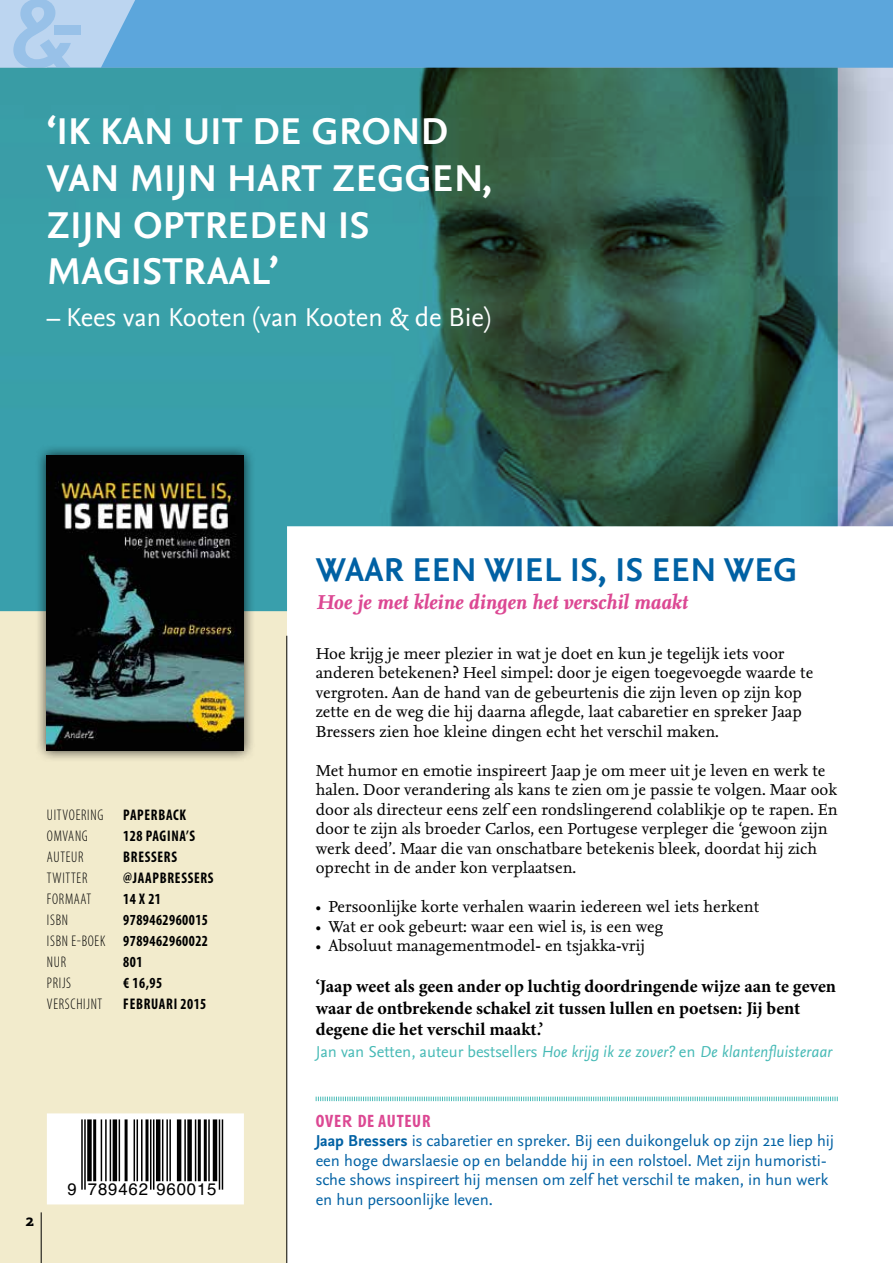
<style>
.page{position:relative;width:893px;height:1263px;background:#fff}
.page>*{position:absolute;margin:0;border:0;box-sizing:border-box;transform-origin:0 0}
.t1{font:700 39px/46.8px "Nexus Sans OT";letter-spacing:.01em;color:#fff}
.t2{font:700 34.5px "Nexus Sans OT";letter-spacing:.01em;color:#0061a4}
.t3{font:27px "Nexus Sans OT";color:#fff}
.t4{font:italic 700 21px "Nexus Serif OT";color:#dc4893}
.t5{font:700 18px/21.6px "Minion Pro";color:#000}
.t6{font:700 condensed 18px "Myriad Pro";letter-spacing:.04em;color:#dc4893}
.t7{font:700 18px "Nexus Mix OT";color:#000}
.t8{font:16.8px "Helvetica";letter-spacing:.05em;color:#000}
.t9{font:16.5px/19.5px "Nexus Serif OT";color:#000}
.t10{font:16.5px/19.5px "Nexus Sans OT";color:#0061a4}
.t11{font:italic 16.5px "Nexus Sans OT";color:#47bab6}
.t12{font:700 condensed 15.45px/21px "Myriad Pro";letter-spacing:.03em;color:#000;text-align:justify;scale:.93 1}
.t13{font:300 condensed 15.45px "Myriad Pro";letter-spacing:.05em;color:#000;scale:.93 1}
.t14{font:700 condensed 15.45px "Myriad Pro";letter-spacing:.05em;color:#000;scale:.93 1}
.s1{font-weight:300}
.s2{font-style:normal}
.s3{font-family:"Nexus Sans OT";font-stretch:normal}
.s4{font-weight:700}
</style>
<div class="page">
<div style="left:0;top:611px;width:287px;height:652px;background:#f2ebcc"></div>
<div style="left:0;top:0;width:893px;height:68px;background:#5ca6dc"></div>
<hr style="left:286px;top:636px;width:1px;height:627px;background:#000">
<svg style="left:0;top:0;width:149px;height:68px"></svg>
<hr style="left:41px;top:1212px;width:1px;height:51px;background:#000">
<img style="left:838px;top:68px;width:54px;height:459px">
<svg style="left:0;top:68px;width:838px;height:543px;background:#4a8b8a"></svg>
<svg style="left:892px;top:68px;width:1px;height:459px"></svg>
<svg style="left:47px;top:1113px;width:197px;height:92px;background:#c0c0c0"></svg>
<svg style="left:315px;top:1096px;width:523px;height:6px"></svg>
<div style="left:35px;top:443px;width:221px;height:319px;background:#000;opacity:.75"></div>
<img style="left:47px;top:455px;width:197px;height:295px">
<h1 class="t1" style="left:47px;top:109px;width:447px">‘IK KAN UIT DE GROND<br>VAN MIJN HART ZEGGEN,<br>ZIJN OPTREDEN IS<br>MAGISTRAAL’</h1>
<h3 class="t3" style="left:47px;top:301px;width:445px">– Kees van Kooten (van Kooten &amp; de Bie)</h3>
<p class="t13" style="left:47px;top:805px;width:62px">UITVOERING</p>
<p class="t14" style="left:123px;top:805px;width:69px">PAPERBACK</p>
<p class="t13" style="left:47px;top:826px;width:46px">OMVANG</p>
<p class="t12" style="left:123px;top:825px;width:79px">128 PAGINA’S</p>
<p class="t13" style="left:47px;top:847px;width:41px">AUTEUR</p>
<p class="t14" style="left:123px;top:847px;width:59px">BRESSERS</p>
<p class="t13" style="left:47px;top:868px;width:45px">TWITTER</p>
<p class="t14" style="left:123px;top:868px;width:99px">@JAAPBRESSERS</p>
<p class="t13" style="left:47px;top:889px;width:49px">FORMAAT</p>
<p class="t12" style="left:123px;top:888px;width:42px">14 X 21</p>
<p class="t13" style="left:47px;top:910px;width:24px">ISBN</p>
<p class="t12" style="left:47px;top:908px;width:175px;text-indent:76px">9789462960015<br><span class="s1">ISBN E-BOEK</span> 9789462960022<br><span class="s1">NUR</span></p>
<p class="t12" style="left:123px;top:950px;width:22px">801</p>
<p class="t13" style="left:47px;top:973px;width:28px">PRIJS</p>
<p class="t12" style="left:123px;top:971px;width:43px">€ 16,95</p>
<p class="t13" style="left:47px;top:994px;width:61px">VERSCHIJNT</p>
<p class="t14" style="left:123px;top:994px;width:91px">FEBRUARI 2015</p>
<p class="t7" style="left:26px;top:1209px;width:10px">2</p>
<p class="t8" style="left:68px;top:1176px;width:150px">9 789462 960015</p>
<h2 class="t2" style="left:316px;top:550px;width:483px">WAAR EEN WIEL IS, IS EEN WEG</h2>
<p class="t4" style="left:316px;top:589px;width:373px">Hoe je met kleine dingen het verschil maakt</p>
<p class="t9" style="left:316px;top:644px;width:499px">Hoe krijg je meer plezier in wat je doet en kun je tegelijk iets voor anderen betekenen? Heel simpel: door je eigen toegevoegde waarde te vergroten. Aan de hand van de gebeurtenis die zijn leven op zijn kop zette en de weg die hij daarna aflegde, laat cabaretier en spreker Jaap Bressers zien hoe kleine dingen echt het verschil maken.</p>
<p class="t9" style="left:316px;top:761px;width:523px">Met humor en emotie inspireert Jaap je om meer uit je leven en werk te halen. Door verandering als kans te zien om je passie te volgen. Maar ook door als directeur eens zelf een rondslingerend colablikje op te rapen. En door te zijn als broeder Carlos, een Portugese verpleger die ‘gewoon zijn werk deed’. Maar die van onschatbare betekenis bleek, doordat hij zich oprecht in de ander kon verplaatsen.</p>
<p class="t9" style="left:316px;top:897px;width:445px">• Persoonlijke korte verhalen waarin iedereen wel iets herkent</p>
<p class="t9" style="left:316px;top:917px;width:349px">• Wat er ook gebeurt: waar een wiel is, is een weg</p>
<p class="t9" style="left:316px;top:936px;width:331px">• Absoluut managementmodel- en tsjakka-vrij</p>
<p class="t5" style="left:316px;top:975px;width:522px">‘Jaap weet als geen ander op luchtig doordringende wijze aan te geven waar de ontbrekende schakel zit tussen lullen en poetsen: Jij bent degene die het verschil maakt.’</p>
<p class="t11" style="left:316px;top:1042px;width:518px"><span class="s2">Jan van Setten, auteur bestsellers</span> Hoe krijg ik ze zover? <span class="s2">en</span> De klantenfluisteraar</p>
<p class="t6" style="left:316px;top:1109px;width:116px">OVE<span class="s3">R</span> DE AUTEUR</p>
<p class="t10" style="left:316px;top:1131px;width:520px"><span class="s4">Jaap Bressers</span> is cabaretier en spreker. Bij een duikongeluk op zijn 21e liep hij een hoge dwarslaesie op en belandde hij in een rolstoel. Met zijn humoristi&shy;sche shows inspireert hij mensen om zelf het verschil te maken, in hun werk en hun persoonlijke leven.</p>
</div>
